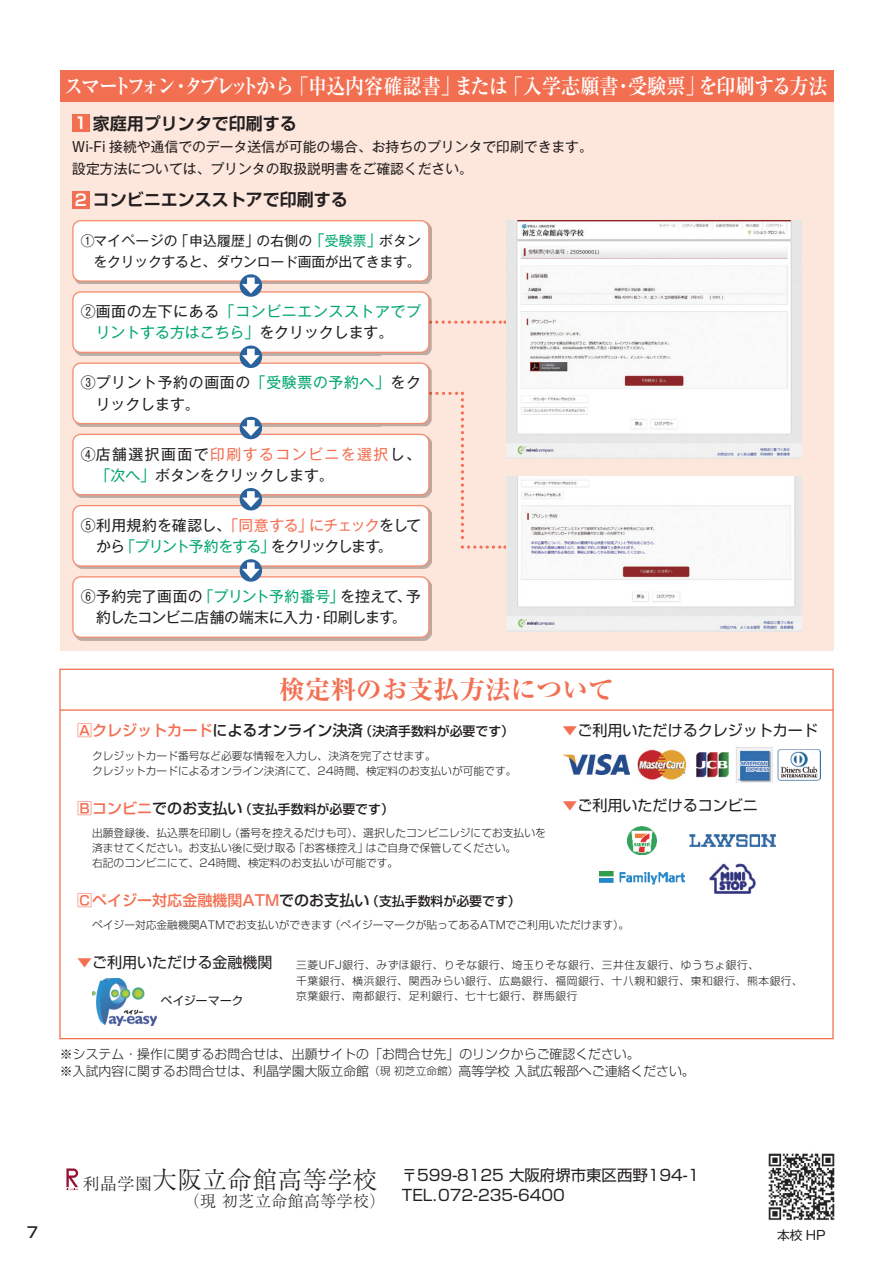
<style>
.page{position:relative;width:893px;height:1263px;background:#fff}
.page>*{position:absolute;margin:0;border:0;box-sizing:border-box;transform-origin:0 0}
.t1{font:700 expanded 25.8px "Ryumin Pr 6 N";color:#f36f51}
.t2{font:300 24.45px "Ryumin Pr 6 N";letter-spacing:.025em;color:#231f20}
.t3{font:700 21.3px "Ryumin Pr 6 N";letter-spacing:-.05em;color:#fff;scale:.9 1}
.t4{font:700 16.95px "Shin Go Pr 6 N De";color:#231f20}
.t5{font:300 15.9px "Ryumin Pr 6 N";letter-spacing:.025em;color:#231f20}
.t6{font:15.45px/20.2px "Shin Go Pr 6 N";color:#231f20}
.t7{font:15px "Shin Go Pr 6 N";color:#231f20}
.t8{font:500 15px "Shin Go Pr 6 N";color:#f36f51}
.t9{font:14.85px/21.3px "Gothic MB101 Pr 6 N";letter-spacing:-.055em;color:#231f20}
.t10{font:14.85px/21.3px "Gothic MB101 Pr 6 N";color:#231f20;text-align:center}
.t11{font:14.85px/21.3px "Gothic MB101 Pr 6 N";letter-spacing:.045em;color:#00a66e}
.t12{font:14.85px/21.3px "Gothic MB101 Pr 6 N";letter-spacing:.1em;color:#231f20}
.t13{font:14.85px/21.3px "Gothic MB101 Pr 6 N";letter-spacing:.045em;color:#231f20}
.t14{font:500 14.85px "Shin Go Pr 6 N";color:#231f20}
.t15{font:13.8px/21.3px "Gothic MB101 Pr 6 N";color:#231f20}
.t16{font:300 12.9px/17.1px "Shin Go Pr 6 N";color:#231f20}
.t17{font:500 12.9px "Shin Go Pr 6 N";color:#231f20}
.t18{font:12.75px "Gothic MB101 Pr 6 N";color:#231f20}
.t19{font:11.55px "Shin Go Pr 6 N";letter-spacing:.02em;color:#231f20}
.t20{font:300 10.8px/15px "Shin Go Pr 6 N";color:#231f20}
.t21{font:300 10.8px/15px "Shin Go Pr 6 N";letter-spacing:.05em;color:#231f20}
.s1{font-size:15.9px;color:#fff}
.s2{font-size:14.85px;color:#00a66e}
.s3{color:#00a66e}
.s4{color:#231f20}
.s5{color:#f36f51}
.s6{font-size:15px;color:#f36f51}
.s7{font-size:15px}
.s8{font-size:12.9px;color:#231f20}
.s9{font-size:10.8px}
.s10{font-size:16.95px}
</style>
<div class="page">
<div style="left:60px;top:102px;width:773px;height:549px;background:#fde6db"></div>
<hr style="left:60px;top:709px;width:773px;height:2px;background:#f36f51">
<img style="left:564px;top:754px;width:65px;height:20px">
<img style="left:637px;top:749px;width:50px;height:31px">
<img style="left:696px;top:752px;width:33px;height:26px">
<img style="left:736px;top:747px;width:37px;height:35px">
<img style="left:778px;top:749px;width:42px;height:31px">
<img style="left:600px;top:872px;width:84px;height:12px">
<img style="left:689px;top:834px;width:87px;height:13px">
<img style="left:709px;top:863px;width:47px;height:30px">
<img style="left:92px;top:978px;width:64px;height:48px">
<img style="left:628px;top:826px;width:28px;height:28px">
<svg style="left:66px;top:1168px;width:12px;height:22px"></svg>
<img style="left:768px;top:1153px;width:67px;height:67px">
<div style="left:60px;top:70px;width:773px;height:32px;background:#f36f51"></div>
<div style="left:72px;top:115px;width:17px;height:17px;background:#f36f51"></div>
<div style="left:72px;top:191px;width:17px;height:17px;background:#f36f51"></div>
<img style="left:74px;top:222px;width:358px;height:62px">
<div style="left:73px;top:221px;width:356px;height:60px;background:#fff;border-radius:8px"></div>
<div style="left:72px;top:220px;width:357px;height:62px;border:1px solid #f68b6c;border-radius:8px"></div>
<img style="left:74px;top:293px;width:358px;height:62px">
<svg style="left:429px;top:320px;width:77px;height:4px"></svg>
<div style="left:73px;top:292px;width:356px;height:60px;background:#fff;border-radius:8px"></div>
<div style="left:72px;top:291px;width:357px;height:62px;border:1px solid #f68b6c;border-radius:8px"></div>
<img style="left:74px;top:365px;width:358px;height:61px">
<svg style="left:429px;top:392px;width:78px;height:157px"></svg>
<div style="left:73px;top:363px;width:356px;height:60px;background:#fff;border-radius:8px"></div>
<div style="left:72px;top:362px;width:357px;height:62px;border:1px solid #f68b6c;border-radius:8px"></div>
<img style="left:74px;top:436px;width:358px;height:62px">
<div style="left:73px;top:434px;width:356px;height:61px;background:#fff;border-radius:8px"></div>
<div style="left:72px;top:434px;width:357px;height:61px;border:1px solid #f68b6c;border-radius:8px"></div>
<img style="left:74px;top:507px;width:358px;height:62px">
<div style="left:73px;top:506px;width:356px;height:60px;background:#fff;border-radius:8px"></div>
<div style="left:72px;top:505px;width:357px;height:62px;border:1px solid #f68b6c;border-radius:8px"></div>
<img style="left:74px;top:578px;width:358px;height:62px">
<div style="left:73px;top:577px;width:356px;height:60px;background:#fff;border-radius:8px"></div>
<div style="left:72px;top:576px;width:357px;height:62px;border:1px solid #f68b6c;border-radius:8px"></div>
<div style="left:240px;top:274px;width:22px;height:23px;background:#29629c;border-radius:50%"></div>
<svg style="left:242px;top:277px;width:18px;height:17px"></svg>
<svg style="left:240px;top:346px;width:22px;height:22px"></svg>
<svg style="left:242px;top:349px;width:18px;height:16px"></svg>
<div style="left:240px;top:417px;width:22px;height:22px;background:#29629c;border-radius:50%"></div>
<svg style="left:242px;top:420px;width:18px;height:16px"></svg>
<div style="left:240px;top:488px;width:22px;height:22px;background:#29629c;border-radius:50%"></div>
<svg style="left:242px;top:491px;width:18px;height:16px"></svg>
<svg style="left:240px;top:559px;width:22px;height:23px"></svg>
<svg style="left:242px;top:562px;width:18px;height:16px"></svg>
<img style="left:506px;top:220px;width:295px;height:238px">
<img style="left:506px;top:476px;width:295px;height:155px">
<h3 class="t3" style="left:64px;top:69px;width:850px">スマートフォン・タブレットから「申込内容確認書」または「入学志願書・受験票」を印刷する方法</h3>
<h3 class="t4" style="left:75px;top:109px;width:224px"><span class="s1">1</span> 家庭用プリンタで印刷する</h3>
<p class="t15" style="left:72px;top:136px;width:522px">Wi-Fi 接続や通信でのデータ送信が可能の場合、お持ちのプリンタで印刷できます。設定方法については、プリンタの取扱説明書をご確認ください。</p>
<h3 class="t4" style="left:75px;top:186px;width:275px"><span class="s1">2</span> コンビニエンスストアで印刷する</h3>
<p class="t15" style="left:81px;top:229px;width:342px;line-height:20.7px;text-align:right">① マイページの「申込履歴」の右側の<span class="s2">「</span><span class="s3">受験票</span><span class="s2">」</span>ボタンをクリックすると、ダウンロード画面が出てきます。</p>
<h3 class="t11" style="left:96px;top:300px;width:327px;text-indent:-15px"><span class="s4">② 画面の左下にある</span>「コンビニエンスストアでプリントする方はこちら」<span class="s4">をクリックします。</span></h3>
<h3 class="t13" style="left:96px;top:371px;width:327px;text-indent:-15px">③ プリント予約の画面の<span class="s3">「受験票の予約へ」</span>をクリックします。</h3>
<h3 class="t12" style="left:96px;top:442px;width:327px;text-indent:-15px">④ 店舗選択画面で<span class="s5">印刷するコンビニを選択</span>し、<span class="s3">「次へ」</span>ボタンをクリックします。</h3>
<h3 class="t9" style="left:96px;top:513px;width:326px;text-indent:-15px">⑤ 利用規約を確認し、<span class="s5">「同意する」にチェック</span>をしてから<span class="s3">「プリント予約をする」</span>をクリックします。</h3>
<h3 class="t10" style="left:81px;top:585px;width:342px">⑥ 予約完了画面の<span class="s3">「プリント予約番号」</span>を控えて、予約したコンビニ店舗の端末に入力・印刷します。</h3>
<h1 class="t1" style="left:279px;top:669px;width:336px">検定料のお支払方法について</h1>
<p class="t17" style="left:77px;top:721px;width:438px"><span class="s6">Aクレジットカード</span><span class="s7">によるオンライン決済</span>（決済手数料が必要です）</p>
<p class="t20" style="left:92px;top:747px;width:426px">クレジットカード番号など必要な情報を入力し、決済を完了させます。<br>クレジットカードによるオンライン決済にて、24時間、検定料のお支払いが可能です。</p>
<p class="t17" style="left:77px;top:798px;width:318px"><span class="s6">Bコンビニ</span><span class="s7">でのお支払い</span>（支払手数料が必要です）</p>
<p class="t20" style="left:92px;top:824px;width:455px">出願登録後、払込票を印刷し（番号を控えるだけも可）、選択したコンビニレジにてお支払いを済ませてください。お支払い後に受け取る「お客様控え」はご自身で保管してください。<br>右記のコンビニにて、24時間、検定料のお支払いが可能です。</p>
<h3 class="t8" style="left:77px;top:888px;width:445px">Cペイジー対応金融機関ATM<span class="s4">でのお支払い</span><span class="s8">（支払手数料が必要です）</span></h3>
<p class="t20" style="left:92px;top:917px;width:539px">ペイジー対応金融機関ATMでお支払いができます（ペイジーマークが貼ってあるATMでご利用いただけます）。</p>
<h3 class="t7" style="left:562px;top:718px;width:257px"><span class="s5">▼</span>ご利用いただけるクレジットカード</h3>
<h3 class="t7" style="left:562px;top:793px;width:197px"><span class="s5">▼</span>ご利用いただけるコンビニ</h3>
<h3 class="t7" style="left:77px;top:950px;width:197px"><span class="s5">▼</span>ご利用いただける金融機関</h3>
<p class="t19" style="left:161px;top:991px;width:84px">ペイジーマーク</p>
<p class="t21" style="left:296px;top:957px;width:508px">三菱UFJ銀行、みずほ銀行、りそな銀行、埼玉りそな銀行、三井住友銀行、ゆうちょ銀行、<br>千葉銀行、横浜銀行、関西みらい銀行、広島銀行、福岡銀行、十八親和銀行、東和銀行、熊本銀行、京葉銀行、南都銀行、足利銀行、七十七銀行、群馬銀行</p>
<p class="t16" style="left:60px;top:1044px;width:636px">※システム・操作に関するお問合せは、出願サイトの「お問合せ先」のリンクからご確認ください。<br>※入試内容に関するお問合せは、利晶学園大阪立命館<span class="s9">（現初芝立命館）</span>高等学校入試広報部へご連絡ください。</p>
<h3 class="t14" style="left:27px;top:1220px;width:13px">7</h3>
<h2 class="t2" style="left:83px;top:1160px;width:296px"><span class="s10">利晶学園</span>大阪立命館高等学校</h2>
<h3 class="t5" style="left:184px;top:1188px;width:203px">（現 初芝立命館高等学校）</h3>
<h3 class="t6" style="left:402px;top:1164px;width:299px">〒599-8125 大阪府堺市東区西野194-1<br>TEL.072-235-6400</h3>
<p class="t18" style="left:777px;top:1225px;width:50px">本校 HP</p>
</div>
